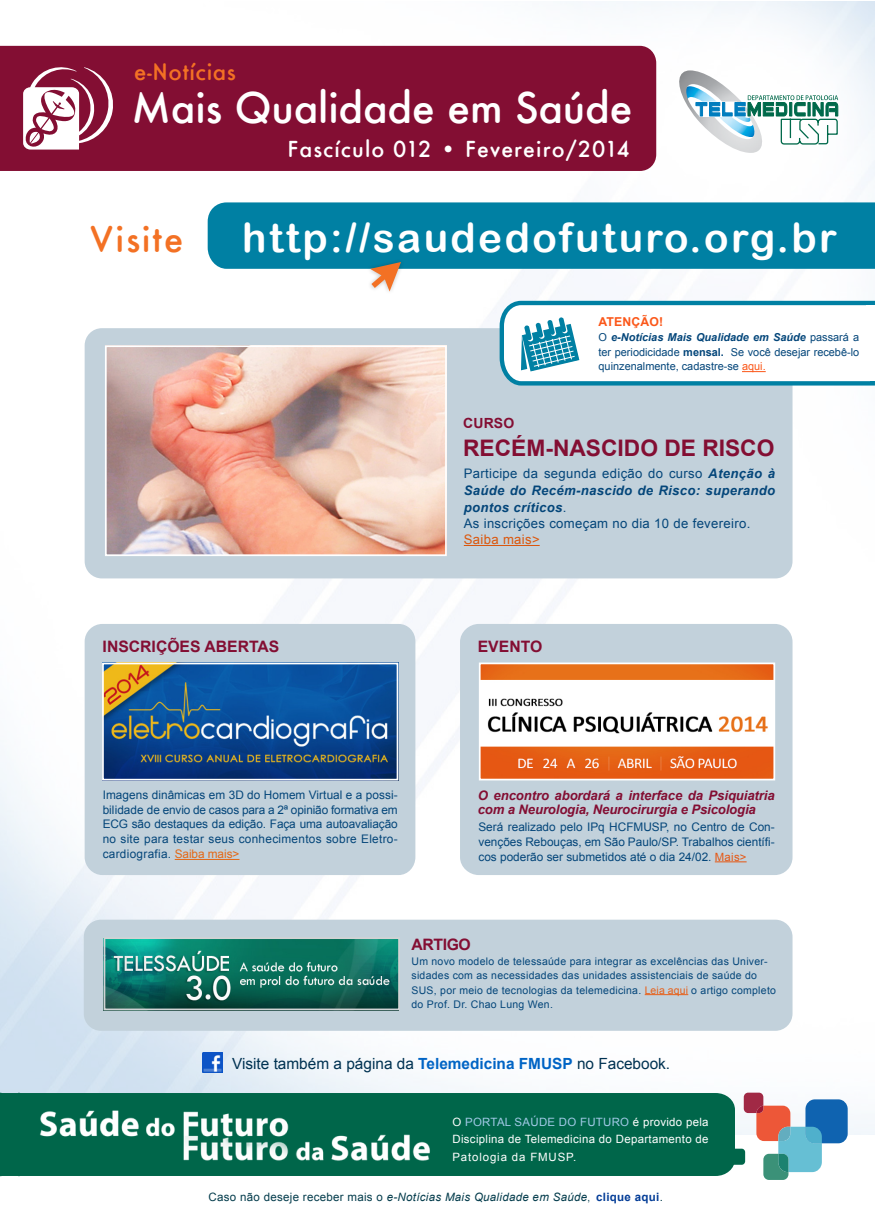
<style>
.page{position:relative;width:875px;height:1225px;background:#fff}
.page>*{position:absolute;margin:0;border:0;box-sizing:border-box;transform-origin:0 0}
.t1{font:500 41.3px "Station";letter-spacing:-.005em;color:#fff}
.t2{font:40.43px "Arial Rounded MT Bold";letter-spacing:.06em;color:#fff}
.t3{font:500 35px "Station";letter-spacing:.05em;color:#f37124}
.t4{font:700 22.75px "Arial";color:#830e33}
.t5{font:500 22.4px "Station";letter-spacing:.025em;color:#f37124}
.t6{font:500 21.53px "Station";letter-spacing:.05em;color:#fff}
.t7{font:700 15.75px "Arial";color:#830e33}
.t8{font:15.4px "Arial";color:#003252}
.t9{font:700 14px "Arial";color:#830e33}
.t10{font:13.12px/16.6px "Arial";letter-spacing:.025em;color:#04467a}
.t11{font:italic 700 13.12px/14px "Arial";letter-spacing:-.005em;color:#830e33}
.t12{font:13.12px "Arial";letter-spacing:.025em;color:#db570d}
.t13{font:700 12.25px "Arial";letter-spacing:.01em;color:#fb5719}
.t14{font:11.81px/14.9px "Arial";color:#04467a;text-align:justify}
.t15{font:italic 11.55px "Arial";letter-spacing:.025em;color:#043c4c}
.t16{font:11.46px/17.4px "Arial";letter-spacing:.03em;color:#fff;text-align:justify}
.t17{font:10.94px/14.9px "Arial";color:#04467a;text-align:justify}
.t18{font:10.5px/14.6px "Arial";letter-spacing:.025em;color:#04467a}
.s1{font-weight:700;font-style:italic}
.s2{font-weight:700}
.s3{color:#fb5719}
.s4{color:#e46816}
.s5{font-size:11.38px;color:#e65713}
.s6{color:#e76019}
.s7{font-weight:700;color:#0064c5}
.s8{color:#a1c9e6}
.s9{font-style:normal}
.s10{font-family:"Arial Narrow";font-style:normal}
.s11{font-weight:700;font-style:normal;color:#043d97}
</style>
<div class="page">
<img style="left:0;top:1px;width:875px;height:1134px">
<div style="left:805px;top:1099px;width:43px;height:44px;background:#0f63b0;border-radius:10px"></div>
<svg style="left:744px;top:1093px;width:78px;height:87px"></svg>
<div style="left:730px;top:1149px;width:15px;height:16px;background:#00664a;border-radius:4px"></div>
<div style="left:85px;top:328px;width:708px;height:250px;background:#c2d1db;border-radius:17px"></div>
<div style="left:85px;top:624px;width:330px;height:251px;background:#c2d1db;border-radius:18px"></div>
<div style="left:460px;top:624px;width:333px;height:251px;background:#c2d1db;border-radius:18px"></div>
<div style="left:84px;top:920px;width:709px;height:111px;background:#c2d1db;border-radius:17px"></div>
<div style="left:0;top:46px;width:656px;height:125px;background:#830e33"></div>
<div style="left:208px;top:202px;width:667px;height:67px;background:#0080a3"></div>
<div style="left:0;top:1093px;width:735px;height:83px;background:#00664a"></div>
<img style="left:38px;top:1109px;width:394px;height:54px">
<svg style="left:23px;top:63px;width:93px;height:87px"></svg>
<img style="left:676px;top:70px;width:90px;height:83px">
<svg style="left:691px;top:95px;width:147px;height:50px"></svg>
<div style="left:366px;top:258px;width:39px;height:38px;background:#000;opacity:.25"></div>
<svg style="left:370px;top:262px;width:31px;height:30px"></svg>
<img style="left:108px;top:348px;width:336px;height:205px">
<img style="left:107px;top:940px;width:290px;height:67px">
<div style="left:105px;top:345px;width:342px;height:211px;border:2px solid #fff"></div>
<img style="left:482px;top:666px;width:290px;height:111px">
<div style="left:479px;top:663px;width:296px;height:117px;border:2px solid #fff"></div>
<div style="left:104px;top:937px;width:296px;height:73px;border:2px solid #d1d3d4"></div>
<hr style="left:464px;top:545px;width:76px;height:1px;background:#db570d">
<hr style="left:175px;top:859px;width:64px;height:1px;background:#e46816">
<hr style="left:645px;top:994px;width:43px;height:1px;background:#e76019">
<img style="left:105px;top:666px;width:290px;height:112px">
<div style="left:102px;top:663px;width:296px;height:118px;border:2px solid #fff"></div>
<hr style="left:715px;top:861px;width:32px;height:1px;background:#e65713">
<img style="left:203px;top:1053px;width:20px;height:20px">
<svg style="left:497px;top:299px;width:378px;height:89px"></svg>
<h3 class="t5" style="left:134px;top:57px;width:103px">e-Notícias</h3>
<h1 class="t1" style="left:131px;top:79px;width:503px">Mais Qualidade em Saúde</h1>
<h3 class="t3" style="left:90px;top:215px;width:95px">Visite</h3>
<h3 class="t6" style="left:287px;top:134px;width:344px">Fascículo 012 • Fevereiro/2014</h3>
<h2 class="t2" style="left:242px;top:214px;width:596px">http://saudedofuturo.org.br</h2>
<p class="t9" style="left:463px;top:414px;width:53px">CURSO</p>
<p class="t13" style="left:599px;top:313px;width:66px">ATEN ÇÃO!</p>
<p class="t17" style="left:599px;top:330px;width:262px">O <span class="s1">e-Notícias Mais Qualidade em Saúde</span> passará a ter periodicidade <span class="s2">MENSAL.</span> Se você desejar recebê-lo quinzenalmente, cadastre-se <span class="s3">aqui.</span></p>
<h3 class="t4" style="left:463px;top:432px;width:313px">RECÉM-NASCIDO DE RISCO</h3>
<p class="t10" style="left:464px;top:466px;width:313px">Participe da segunda edição do curso <span class="s1">Atenção à Saúde do Recém-nascido de Risco: superando pontos críticos</span>.<br>As inscrições começam no dia 10 de fevereiro.</p>
<p class="t12" style="left:464px;top:531px;width:77px">Saiba mais&gt;</p>
<h3 class="t7" style="left:103px;top:636px;width:10px">INSCRI</h3>
<h3 class="t7" style="left:156px;top:636px;width:114px">ÇÕES ABERTAS</h3>
<h3 class="t7" style="left:478px;top:636px;width:66px">EVENTO</h3>
<p class="t14" style="left:103px;top:787px;width:297px">Imagens dinâmicas em 3D do Homem Virtual e a possi&shy;bilidade de envio de casos para a 2ª opinião formativa em ECG são destaques da edição. Faça uma autoavaliação no site para testar seus conhecimentos sobre Eletro&shy;cardiografia. <span class="s4">Saiba mais&gt;</span></p>
<p class="t11" style="left:478px;top:789px;width:298px">O encontro abordará a interface da Psiquiatria com a Neurologia, Neurocirurgia e Psicologia</p>
<p class="t14" style="left:478px;top:819px;width:298px">Será realizado pelo IPq HCFMUSP, no Centro de Con&shy;venções Rebouças, em São Paulo/SP. Trabalhos científi&shy;cos poderão ser submetidos até o dia 24/02. <span class="s5">Mais&gt;</span></p>
<h3 class="t7" style="left:412px;top:934px;width:59px">ARTIGO</h3>
<p class="t18" style="left:412px;top:954px;width:366px">Um novo modelo de telessaúde para integrar as excelências das Univer&shy;sidades com as necessidades das unidades assistenciais de saúde do SUS, por meio de tecnologias da telemedicina. <span class="s6">Leia aqui</span> o artigo completo do Prof. Dr. Chao Lung Wen.</p>
<h3 class="t8" style="left:232px;top:1054px;width:440px">Visite também a página da <span class="s7">TELEMEDICINA FMUSP</span> no Facebook.</h3>
<p class="t16" style="left:452px;top:1113px;width:258px">O <span class="s8">PORTAL SAÚDE DO FUTURO</span> é provido pela Disciplina de Telemedicina do Departamento de Patologia da FMUSP.</p>
<p class="t15" style="left:209px;top:1190px;width:456px"><span class="s9">Caso não deseje receber mais o</span> e-Notícias Mais Qualidade em Saúde<span class="s10">,</span> <span class="s11">CLIQUE AQUI</span><span class="s9">.</span></p>
</div>
